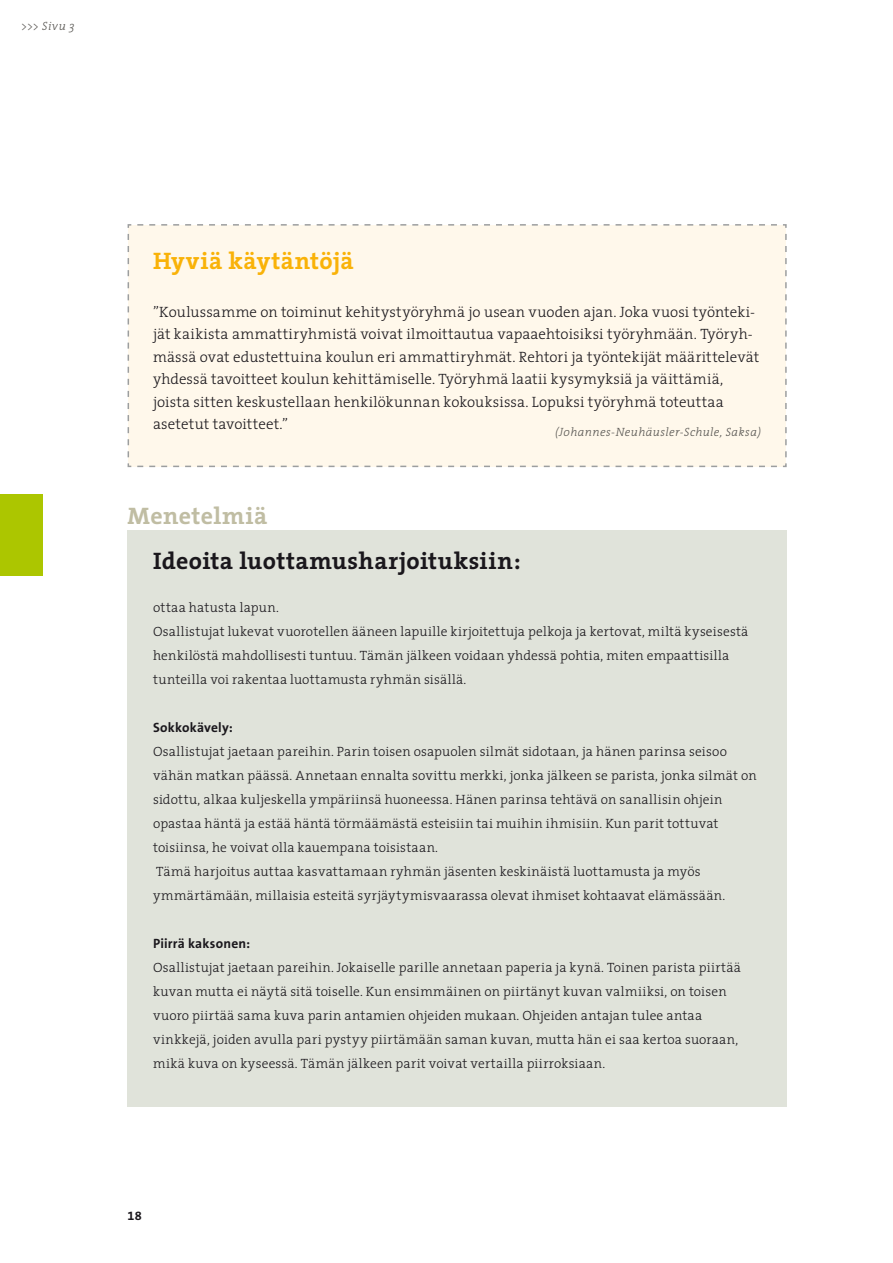
<style>
.page{position:relative;width:893px;height:1263px;background:#fff}
.page>*{position:absolute;margin:0;border:0;box-sizing:border-box;transform-origin:0 0}
.t1{font:700 24px "The Serif";letter-spacing:.02em;color:#1a171c}
.t2{font:700 24px "The Serif";letter-spacing:.015em;color:#f9b208}
.t3{font:700 24px "The Serif";letter-spacing:.015em;color:#c0bda3}
.t4{font:300 15px/22.5px "The Serif";letter-spacing:.01em;color:#1a171c}
.t5{font:300 13.5px/24px "The Serif";letter-spacing:.015em;color:#1a171c}
.t6{font:700 13.5px "The Sans B7";letter-spacing:.015em;color:#1a171c}
.t7{font:700 12.75px "The Sans B7";color:#1a171c}
.t8{font:italic 300 12px "The Serif";letter-spacing:.035em;color:#585652}
</style>
<div class="page">
<div style="left:128px;top:530px;width:659px;height:576px;background:#e0e3da"></div>
<div style="left:127px;top:224px;width:660px;height:244px;background:#fff8eb"></div>
<div style="left:0;top:494px;width:43px;height:81px;background:#acc600"></div>
<p class="t8" style="left:21px;top:16px;width:55px">&gt;&gt;&gt; Sivu 3</p>
<h1 class="t2" style="left:153px;top:241px;width:202px">Hyviä käytäntöjä</h1>
<p class="t4" style="left:153px;top:300px;width:608px">”Koulussamme on toiminut kehitystyöryhmä jo usean vuoden ajan. Joka vuosi työnteki&shy;jät kaikista ammattiryhmistä voivat ilmoittautua vapaaehtoisiksi työryhmään. Työryh&shy;mässä ovat edustettuina koulun eri ammattiryhmät. Rehtori ja työntekijät määrittelevät yhdessä tavoitteet koulun kehittämiselle. Työryhmä laatii kysymyksiä ja väittämiä, joista sitten keskustellaan henkilökunnan kokouksissa. Lopuksi työryhmä toteuttaa asetetut tavoitteet.”</p>
<p class="t8" style="left:555px;top:422px;width:207px">(Johannes-Neuhäusler-Schule, Saksa)</p>
<h1 class="t3" style="left:128px;top:495px;width:141px">Menetelmiä</h1>
<h1 class="t1" style="left:153px;top:540px;width:369px">Ideoita luottamusharjoituksiin:</h1>
<p class="t5" style="left:153px;top:595px;width:597px">ottaa hatusta lapun.<br>Osallistujat lukevat vuorotellen ääneen lapuille kirjoitettuja pelkoja ja kertovat, miltä kyseisestä henkilöstä mahdollisesti tuntuu. Tämän jälkeen voidaan yhdessä pohtia, miten empaattisilla tunteilla voi rakentaa luottamusta ryhmän sisällä.</p>
<p class="t6" style="left:153px;top:720px;width:81px">Sokkokävely:</p>
<p class="t5" style="left:153px;top:739px;width:605px">Osallistujat jaetaan pareihin. Parin toisen osapuolen silmät sidotaan, ja hänen parinsa seisoo vähän matkan päässä. Annetaan ennalta sovittu merkki, jonka jälkeen se parista, jonka silmät on sidottu, alkaa kuljeskella ympäriinsä huoneessa. Hänen parinsa tehtävä on sanallisin ohjein opastaa häntä ja estää häntä törmäämästä esteisiin tai muihin ihmisiin. Kun parit tottuvat toisiinsa, he voivat olla kauempana toisistaan.<br>Tämä harjoitus auttaa kasvattamaan ryhmän jäsenten keskinäistä luottamusta ja myös ymmärtämään, millaisia esteitä syrjäytymisvaarassa olevat ihmiset kohtaavat elämässään.</p>
<p class="t6" style="left:153px;top:936px;width:99px">Piirrä kaksonen:</p>
<p class="t5" style="left:153px;top:955px;width:589px">Osallistujat jaetaan pareihin. Jokaiselle parille annetaan paperia ja kynä. Toinen parista piirtää kuvan mutta ei näytä sitä toiselle. Kun ensimmäinen on piirtänyt kuvan valmiiksi, on toisen vuoro piirtää sama kuva parin antamien ohjeiden mukaan. Ohjeiden antajan tulee antaa vinkkejä, joiden avulla pari pystyy piirtämään saman kuvan, mutta hän ei saa kertoa suoraan, mikä kuva on kyseessä. Tämän jälkeen parit voivat vertailla piirroksiaan.</p>
<p class="t7" style="left:128px;top:1209px;width:16px">18</p>
</div>
